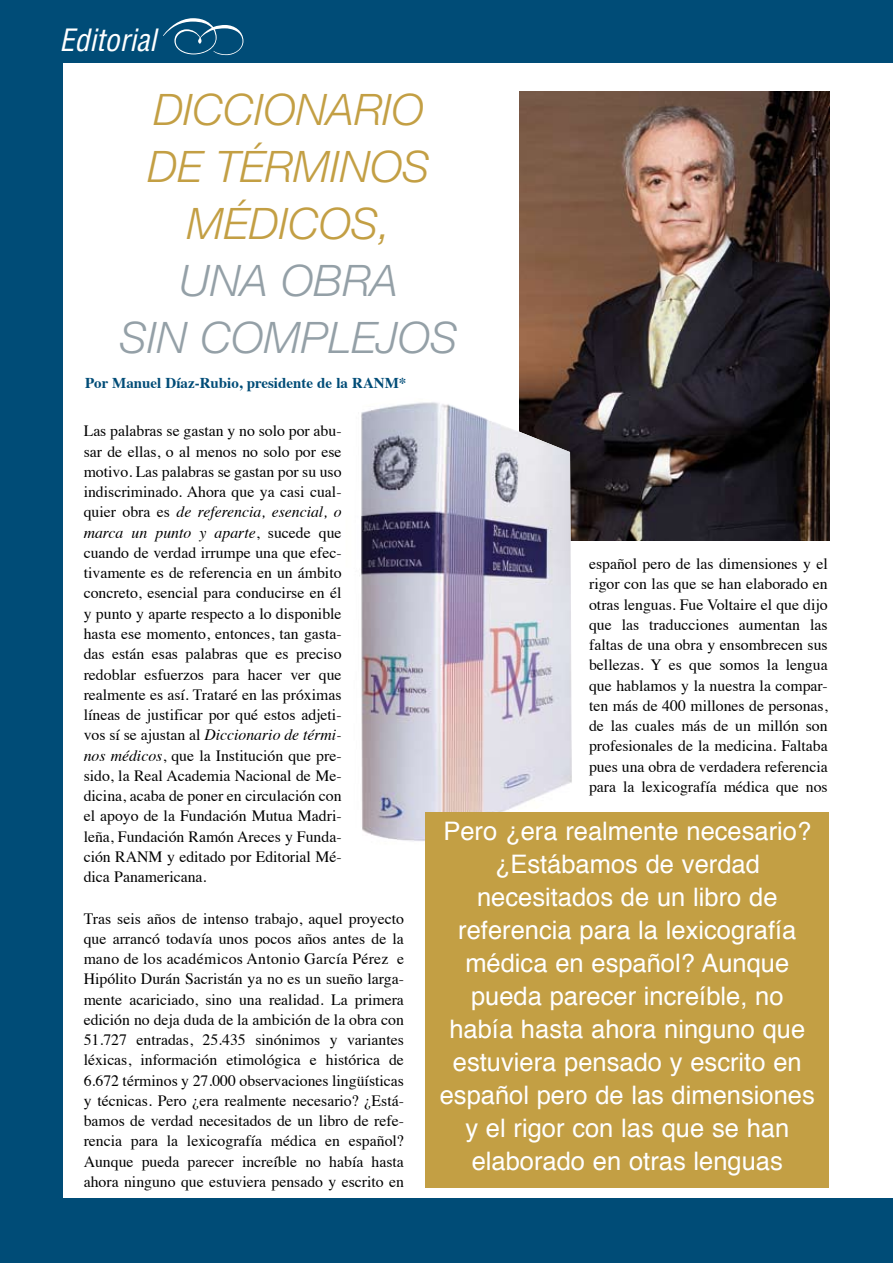
<style>
.page{position:relative;width:893px;height:1263px;background:#004c77}
.page>*{position:absolute;margin:0;border:0;box-sizing:border-box;transform-origin:0 0}
.t1{font:italic 300 43.5px/57px "Helvetica Neue";color:#c39f44;text-align:center}
.t2{font:italic 300 43.5px/57px "Helvetica Neue";color:#94a0a7;text-align:center}
.t3{font:italic condensed 30px "Helvetica";color:#fff}
.t4{font:25.5px/33px "Helvetica";color:#fff;text-align:center}
.t5{font:15.75px/20.2px "Times";color:#000;text-align:justify}
.t6{font:700 15px "Times";color:#004c77}
.s1{font-style:italic}
</style>
<div class="page">
<div style="left:64px;top:64px;width:829px;height:1134px;background:#fff"></div>
<svg style="left:163px;top:18px;width:80px;height:37px"></svg>
<img style="left:520px;top:91px;width:309px;height:449px">
<img style="left:361px;top:397px;width:211px;height:444px">
<div style="left:425px;top:812px;width:404px;height:376px;background:#c39f44"></div>
<h2 class="t3" style="left:60px;top:21px;width:98px">Editorial</h2>
<h1 class="t1" style="left:148px;top:81px;width:284px">DICCIONARIO<br>DE TÉRMINOS<br>MÉDICOS,</h1>
<h1 class="t2" style="left:120px;top:251px;width:340px">UNA OBRA<br>SIN COMPLEJOS</h1>
<p class="t6" style="left:85px;top:368px;width:323px">Por Manuel Díaz-Rubio, presidente de la RANM*</p>
<p class="t5" style="left:84px;top:420px;width:259px">Las palabras se gastan y no solo por abu&shy;sar de ellas, o al menos no solo por ese motivo. Las palabras se gastan por su uso indiscriminado. Ahora que ya casi cual&shy;quier obra es <span class="s1">de referencia, esencial, o marca un punto y aparte</span>, sucede que cuando de verdad irrumpe una que efec&shy;tivamente es de referencia en un ámbito concreto, esencial para conducirse en él y punto y aparte respecto a lo disponible hasta ese momento, entonces, tan gasta&shy;das están esas palabras que es preciso redoblar esfuerzos para hacer ver que realmente es así. Trataré en las próximas líneas de justificar por qué estos adjeti&shy;vos sí se ajustan al <span class="s1">Diccionario de térmi&shy;nos médicos</span>, que la Institución que pre&shy;sido, la Real Academia Nacional de Me&shy;dicina, acaba de poner en circulación con el apoyo de la Fundación Mutua Madri&shy;leña, Fundación Ramón Areces y Funda&shy;ción RANM y editado por Editorial Mé&shy;dica Panamericana.</p>
<p class="t5" style="left:84px;top:907px;width:322px">Tras seis años de intenso trabajo, aquel proyecto que arrancó todavía unos pocos años antes de la mano de los académicos Antonio García Pérez e Hipólito Durán Sacristán ya no es un sueño larga&shy;mente acariciado, sino una realidad. La primera edición no deja duda de la ambición de la obra con 51.727 entradas, 25.435 sinónimos y variantes léxicas, información etimológica e histórica de 6.672 términos y 27.000 observaciones lingüísticas y técnicas. Pero ¿era realmente necesario? ¿Está&shy;bamos de verdad necesitados de un libro de refe&shy;rencia para la lexicografía médica en español?<br>Aunque pueda parecer increíble no había hasta ahora ninguno que estuviera pensado y escrito en</p>
<p class="t5" style="left:589px;top:552px;width:240px">español pero de las dimensiones y el rigor con las que se han elaborado en otras lenguas. Fue Voltaire el que dijo que las traducciones aumentan las faltas de una obra y ensombrecen sus bellezas. Y es que somos la lengua que hablamos y la nuestra la compar&shy;ten más de 400 millones de personas, de las cuales más de un millón son profesionales de la medicina. Faltaba pues una obra de verdadera referencia para la lexicografía médica que nos</p>
<p class="t4" style="left:440px;top:816px;width:376px">Pero ¿era realmente necesario? ¿Estábamos de verdad necesitados de un libro de referencia para la lexicografía médica en español? Aunque pueda parecer increíble, no había hasta ahora ninguno que estuviera pensado y escrito en español pero de las dimensiones y el rigor con las que se han elaborado en otras lenguas</p>
</div>
